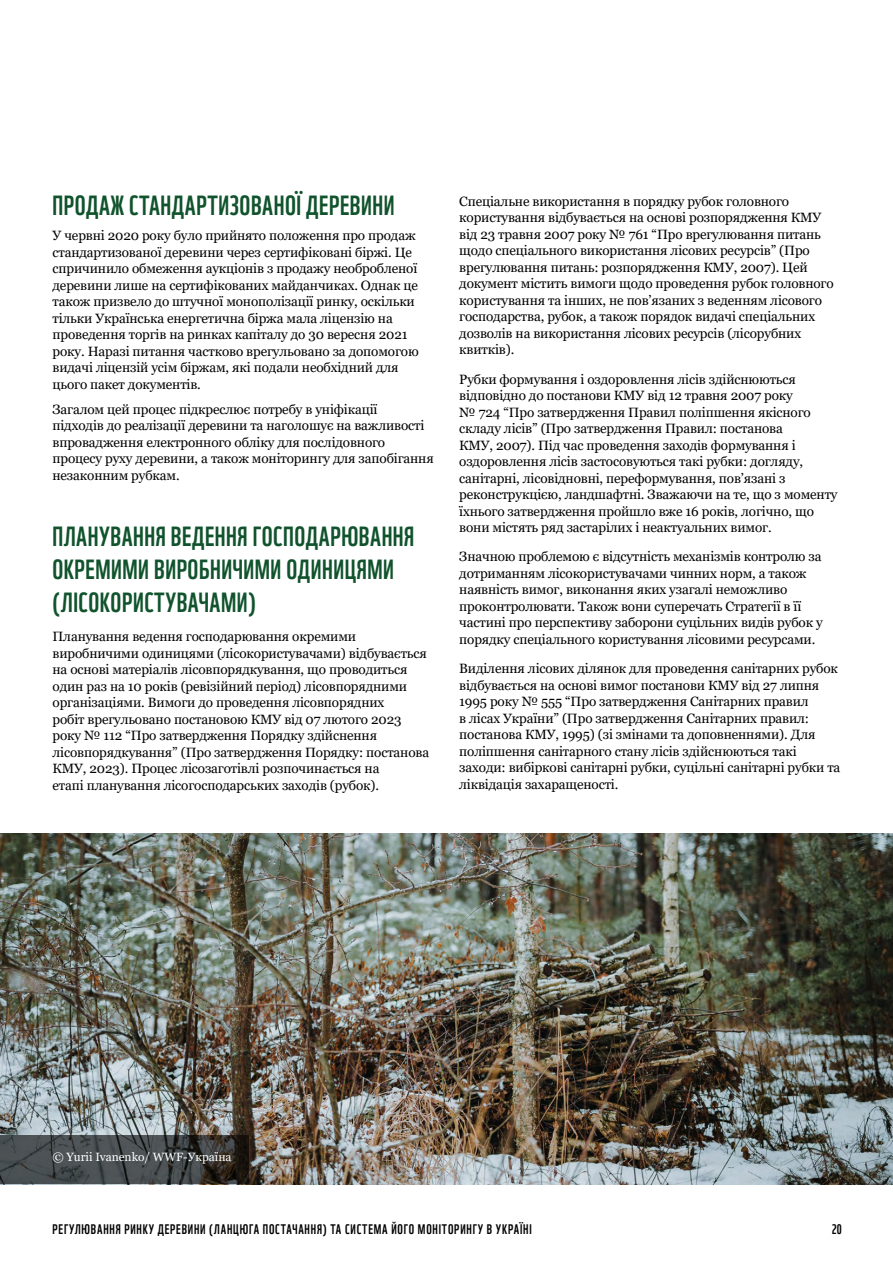
<style>
.page{position:relative;width:893px;height:1263px;background:#fff}
.page>*{position:absolute;margin:0;border:0;box-sizing:border-box;transform-origin:0 0}
.t1{font:27px/33px "WWF";letter-spacing:.02em;color:#10532c}
.t2{font:13.5px/16.5px "Georgia";letter-spacing:-.01em;color:#000}
.t3{font:13.5px "WWF";letter-spacing:.06em;color:#000}
.t4{font:12px "Georgia";letter-spacing:-.005em;color:#fff}
</style>
<div class="page">
<img style="left:0;top:833px;width:893px;height:351px">
<svg style="left:0;top:1135px;width:248px;height:49px;background:#3f4344"></svg>
<h1 class="t1" style="left:53px;top:186px;width:343px">ПРОДАЖ СТАНДАРТИЗОВАНОЇ ДЕРЕВИНИ</h1>
<p class="t2" style="left:53px;top:227px;width:368px">У червні 2020 року було прийнято положення про продаж стандартизованої деревини через сертифіковані біржі. Це спричинило обмеження аукціонів з продажу необробленої деревини лише на сертифікованих майданчиках. Однак це також призвело до штучної монополізації ринку, оскільки тільки Українська енергетична біржа мала ліцензію на проведення торгів на ринках капіталу до 30 вересня 2021 року. Наразі питання частково врегульовано за допомогою видачі ліцензій усім біржам, які подали необхідний для цього пакет документів.</p>
<p class="t2" style="left:53px;top:401px;width:383px">Загалом цей процес підкреслює потребу в уніфікації<br>підходів до реалізації деревини та наголошує на важливості впровадження електронного обліку для послідовного процесу руху деревини, а також моніторингу для запобігання незаконним рубкам.</p>
<h1 class="t1" style="left:53px;top:517px;width:363px">ПЛАНУВАННЯ ВЕДЕННЯ ГОСПОДАРЮВАННЯ<br>ОКРЕМИМИ ВИРОБНИЧИМИ ОДИНИЦЯМИ (ЛІСОКОРИСТУВАЧАМИ)</h1>
<p class="t2" style="left:53px;top:629px;width:378px">Планування ведення господарювання окремими виробничими одиницями (лісокористувачами) відбувається на основі матеріалів лісовпорядкування, що проводиться один раз на 10 років (ревізійний період) лісовпорядними організаціями. Вимоги до проведення лісовпорядних<br>робіт врегульовано постановою КМУ від 07 лютого 2023 року № 112 “Про затвердження Порядку здійснення лісовпорядкування” (Про затвердження Порядку: постанова КМУ, 2023). Процес лісозаготівлі розпочинається на<br>етапі планування лісогосподарських заходів (рубок).</p>
<p class="t2" style="left:459px;top:193px;width:376px">Спеціальне використання в порядку рубок головного користування відбувається на основі розпорядження КМУ від 23 травня 2007 року № 761 “Про врегулювання питань щодо спеціального використання лісових ресурсів” (Про врегулювання питань: розпорядження КМУ, 2007). Цей документ містить вимоги щодо проведення рубок головного користування та інших, не пов’язаних з веденням лісового господарства, рубок, а також порядок видачі спеціальних дозволів на використання лісових ресурсів (лісорубних квитків).</p>
<p class="t2" style="left:459px;top:371px;width:380px">Рубки формування і оздоровлення лісів здійснюються відповідно до постанови КМУ від 12 травня 2007 року<br>№ 724 “Про затвердження Правил поліпшення якісного складу лісів” (Про затвердження Правил: постанова<br>КМУ, 2007). Під час проведення заходів формування і оздоровлення лісів застосовуються такі рубки: догляду, санітарні, лісовідновні, переформування, пов’язані з реконструкцією, ландшафтні. Зважаючи на те, що з моменту їхнього затвердження пройшло вже 16 років, логічно, що вони містять ряд застарілих і неактуальних вимог.</p>
<p class="t2" style="left:459px;top:549px;width:365px">Значною проблемою є відсутність механізмів контролю за дотриманням лісокористувачами чинних норм, а також наявність вимог, виконання яких узагалі неможливо проконтролювати. Також вони суперечать Стратегії в її частині про перспективу заборони суцільних видів рубок у порядку спеціального користування лісовими ресурсами.</p>
<p class="t2" style="left:459px;top:660px;width:383px">Виділення лісових ділянок для проведення санітарних рубок відбувається на основі вимог постанови КМУ від 27 липня 1995 року № 555 “Про затвердження Санітарних правил<br>в лісах України” (Про затвердження Санітарних правил: постанова КМУ, 1995) (зі змінами та доповненнями). Для поліпшення санітарного стану лісів здійснюються такі заходи: вибіркові санітарні рубки, суцільні санітарні рубки та ліквідація захаращеності.</p>
<p class="t4" style="left:53px;top:1150px;width:181px">© Yurii Ivanenko/ WWF-Україна</p>
<p class="t3" style="left:53px;top:1219px;width:481px">РЕГУЛЮВАННЯ РИНКУ ДЕРЕВИНИ (ЛАНЦЮГА ПОСТАЧАННЯ) ТА СИСТЕМА ЙОГО МОНІТОРИНГУ В УКРАЇНІ</p>
<p class="t3" style="left:832px;top:1219px;width:11px">20</p>
</div>
